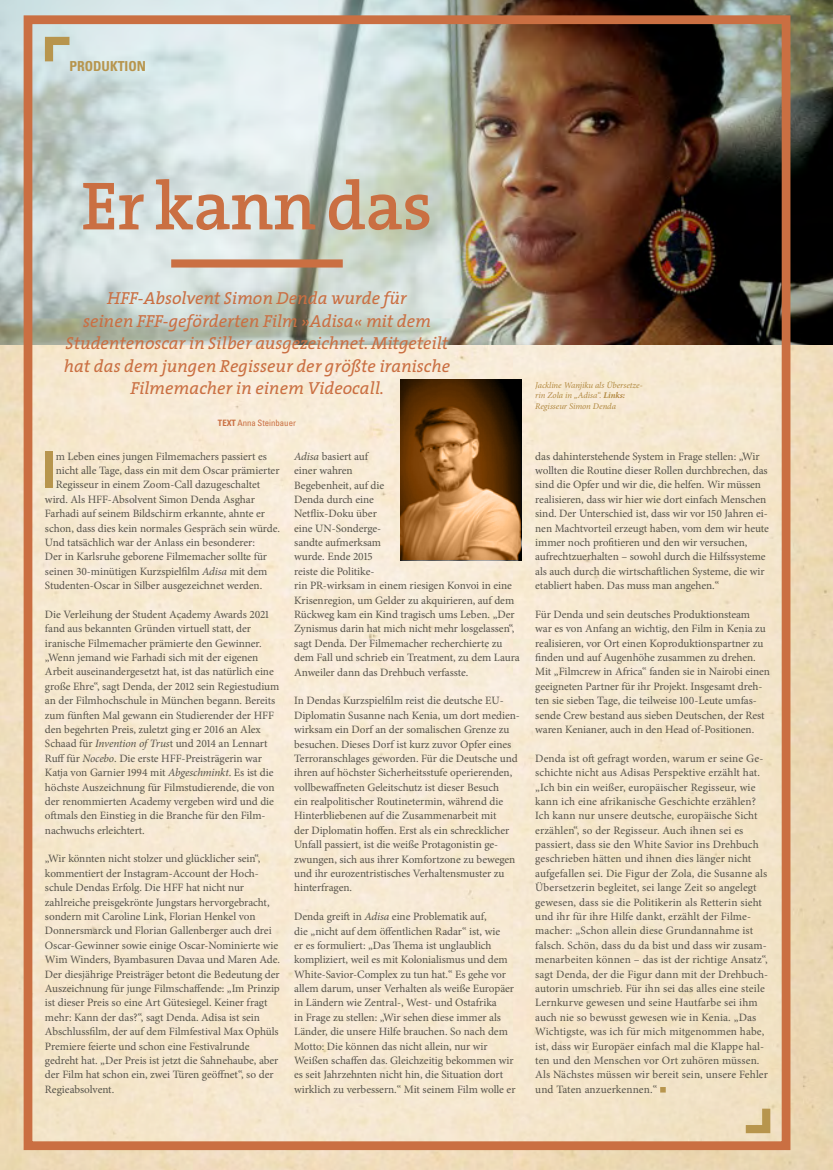
<style>
.page{position:relative;width:833px;height:1170px;background:#fff}
.page>*{position:absolute;margin:0;border:0;box-sizing:border-box;transform-origin:0 0}
.t1{font:600 68.75px "The Serif";letter-spacing:-.01em;color:#ca6f42}
.t2{font:700 condensed 51.12px "Univers LT Std";color:#b7954d}
.t3{font:italic 17.5px/22.5px "The Serif";color:#ca6f42;text-align:center}
.t4{font:700 condensed 13.75px "Univers LT Std";color:#b7954d}
.t5{font:11.25px/14.4px "Minion Pro";letter-spacing:-.005em;color:#57544b}
.t6{font:italic 8.75px/10.6px "Minion Pro";letter-spacing:-.005em;color:#b7954d}
.t7{font:condensed 8.75px "Univers LT Std";color:#ca6f42}
.s1{font-weight:700}
.s2{font-style:italic}
</style>
<div class="page">
<img style="left:0;top:344px;width:833px;height:825px">
<img style="left:34px;top:344px;width:746px;height:795px">
<img style="left:0;top:0;width:833px;height:344px">
<div style="left:24px;top:15px;width:766px;height:1134px;border:9px solid #ca6f42"></div>
<div style="left:171px;top:259px;width:172px;height:8px;background:#ca6f42"></div>
<svg style="left:660px;top:1086px;width:5px;height:6px"></svg>
<svg style="left:400px;top:379px;width:121px;height:181px;background:#8c5c2d"></svg>
<svg style="left:45px;top:37px;width:24px;height:24px"></svg>
<svg style="left:746px;top:1108px;width:24px;height:25px"></svg>
<p class="t4" style="left:69px;top:58px;width:78px">PRODUKTION</p>
<h1 class="t1" style="left:81px;top:149px;width:352px">Er kann das</h1>
<h3 class="t3" style="left:64px;top:286px;width:388px">HFF-Absolvent Simon Denda wurde für<br>seinen FFF-geförderten Film »Adisa« mit dem Studentenoscar in Silber ausgezeichnet. Mitgeteilt hat das dem jungen Regisseur der größte iranische Filmemacher in einem Videocall.</h3>
<p class="t7" style="left:218px;top:417px;width:79px"><span class="s1">TEXT</span> Anna Steinbauer</p>
<h2 class="t2" style="left:42px;top:439px;width:16px">I</h2>
<p class="t5" style="left:56px;top:449px;width:213px">m Leben eines jungen Filmemachers passiert es</p>
<p class="t5" style="left:56px;top:463px;width:225px">nicht alle Tage, dass ein mit dem Oscar prämierter</p>
<p class="t5" style="left:56px;top:477px;width:206px">Regisseur in einem Zoom-Call dazugeschaltet</p>
<p class="t5" style="left:45px;top:492px;width:211px">wird. Als HFF-Absolvent Simon Denda Asghar</p>
<p class="t5" style="left:45px;top:506px;width:221px">Farhadi auf seinem Bildschirm erkannte, ahnte er</p>
<p class="t5" style="left:45px;top:521px;width:236px">schon, dass dies kein normales Gespräch sein würde.</p>
<p class="t5" style="left:45px;top:535px;width:212px">Und tatsächlich war der Anlass ein besonderer:</p>
<p class="t5" style="left:45px;top:549px;width:224px">Der in Karlsruhe geborene Filmemacher sollte für</p>
<p class="t5" style="left:45px;top:564px;width:224px">seinen 30-minütigen Kurzspielfilm <span class="s2">Adisa</span> mit dem</p>
<p class="t5" style="left:45px;top:578px;width:219px">Studenten-Oscar in Silber ausgezeichnet werden.</p>
<p class="t5" style="left:45px;top:607px;width:236px">Die Verleihung der Student Academy Awards 2021 fand aus bekannten Gründen virtuell statt, der iranische Filmemacher prämierte den Gewinner. „Wenn jemand wie Farhadi sich mit der eigenen Arbeit auseinandergesetzt hat, ist das natürlich eine große Ehre“, sagt Denda, der 2012 sein Regiestudium an der Filmhochschule in München begann. Bereits zum fünften Mal gewann ein Studierender der HFF den begehrten Preis, zuletzt ging er 2016 an Alex Schaad für <span class="s2">Invention of Trus</span>t und 2014 an Lennart Ruff für <span class="s2">Nocebo</span>. Die erste HFF-Preisträgerin war Katja von Garnier 1994 mit <span class="s2">Abgeschminkt</span>. Es ist die höchste Auszeichnung für Filmstudierende, die von der renommierten Academy vergeben wird und die oftmals den Einstieg in die Branche für den Film&shy;nachwuchs erleichtert.</p>
<p class="t5" style="left:45px;top:851px;width:236px">„Wir könnten nicht stolzer und glücklicher sein“, kommentiert der Instagram-Account der Hoch&shy;schule Dendas Erfolg. Die HFF hat nicht nur zahlreiche preisgekrönte Jungstars hervorgebracht, sondern mit Caroline Link, Florian Henkel von Donnersmarck und Florian Gallenberger auch drei Oscar-Gewinner sowie einige Oscar-Nominierte wie Wim Winders, Byambasuren Davaa und Maren Ade.<br>Der diesjährige Preisträger betont die Bedeutung der Auszeichnung für junge Filmschaffende: „Im Prinzip ist dieser Preis so eine Art Gütesiegel. Keiner fragt mehr: Kann der das?“, sagt Denda. Adisa ist sein Abschlussfilm, der auf dem Filmfestival Max Ophüls Premiere feierte und schon eine Festivalrunde gedreht hat. „Der Preis ist jetzt die Sahnehaube, aber der Film hat schon ein, zwei Türen geöffnet“, so der Regieabsolvent.</p>
<p class="t5" style="left:294px;top:449px;width:227px"><span class="s2">Adisa</span> basiert auf<br>einer wahren<br>Begebenheit, auf die<br>Denda durch eine<br>Netflix-Doku über<br>eine UN-Sonderge-<br>sandte aufmerksam<br>wurde. Ende 2015<br>reiste die Politike-<br>rin PR-wirksam in einem riesigen Konvoi in eine<br>Krisenregion, um Gelder zu akquirieren, auf dem<br>Rückweg kam ein Kind tragisch ums Leben. „Der<br>Zynismus darin hat mich nicht mehr losgelassen“, sagt Denda. Der Filmemacher recherchierte zu dem Fall und schrieb ein Treatment, zu dem Laura<br>Anweiler dann das Drehbuch verfasste.</p>
<p class="t5" style="left:294px;top:693px;width:227px">In Dendas Kurzspielfilm reist die deutsche EU-Diplomatin Susanne nach Kenia, um dort medien&shy;wirksam ein Dorf an der somalischen Grenze zu besuchen. Dieses Dorf ist kurz zuvor Opfer eines Terroranschlages geworden. Für die Deutsche und ihren auf höchster Sicherheitsstufe operierenden, vollbewaffneten Geleitschutz ist dieser Besuch<br>ein realpolitischer Routinetermin, während die Hinterbliebenen auf die Zusammenarbeit mit<br>der Diplomatin hoffen. Erst als ein schrecklicher Unfall passiert, ist die weiße Protagonistin ge&shy;zwungen, sich aus ihrer Komfortzone zu bewegen und ihr eurozentristisches Verhaltensmuster zu hinterfragen.</p>
<p class="t5" style="left:294px;top:909px;width:223px">Denda greift in <span class="s2">Adisa</span> eine Problematik auf,<br>die „nicht auf dem öffentlichen Radar“ ist, wie<br>er es formuliert: „Das Thema ist unglaublich kompliziert, weil es mit Kolonialismus und dem White-Savior-Complex zu tun hat.“ Es gehe vor allem darum, unser Verhalten als weiße Europäer in Ländern wie Zentral-, West- und Ostafrika<br>in Frage zu stellen: „Wir sehen diese immer als Länder, die unsere Hilfe brauchen. So nach dem Motto: Die können das nicht allein, nur wir Weißen schaffen das. Gleichzeitig bekommen wir es seit Jahrzehnten nicht hin, die Situation dort wirklich zu verbessern.“ Mit seinem Film wolle er</p>
<p class="t6" style="left:535px;top:379px;width:109px">Jackline Wanjiku als Übersetze&shy;rin Zola in „Adisa“. <span class="s1">Links:<br></span>Regisseur Simon Denda</p>
<p class="t5" style="left:535px;top:449px;width:235px">das dahinterstehende System in Frage stellen: „Wir wollten die Routine dieser Rollen durchbrechen, das sind die Opfer und wir die, die helfen. Wir müssen realisieren, dass wir hier wie dort einfach Menschen sind. Der Unterschied ist, dass wir vor 150 Jahren ei&shy;nen Machtvorteil erzeugt haben, vom dem wir heute immer noch profitieren und den wir versuchen, aufrechtzuerhalten – sowohl durch die Hilfssysteme als auch durch die wirtschaftlichen Systeme, die wir etabliert haben. Das muss man angehen.“</p>
<p class="t5" style="left:535px;top:607px;width:236px">Für Denda und sein deutsches Produktionsteam<br>war es von Anfang an wichtig, den Film in Kenia zu realisieren, vor Ort einen Koproduktionspartner zu finden und auf Augenhöhe zusammen zu drehen.<br>Mit „Filmcrew in Africa“ fanden sie in Nairobi einen geeigneten Partner für ihr Projekt. Insgesamt dreh&shy;ten sie sieben Tage, die teilweise 100-Leute umfas&shy;sende Crew bestand aus sieben Deutschen, der Rest waren Kenianer, auch in den Head of-Positionen.</p>
<p class="t5" style="left:535px;top:751px;width:234px">Denda ist oft gefragt worden, warum er seine Ge&shy;schichte nicht aus Adisas Perspektive erzählt hat. „Ich bin ein weißer, europäischer Regisseur, wie kann ich eine afrikanische Geschichte erzählen?<br>Ich kann nur unsere deutsche, europäische Sicht erzählen“, so der Regisseur. Auch ihnen sei es passiert, dass sie den White Savior ins Drehbuch geschrieben hätten und ihnen dies länger nicht aufgefallen sei. Die Figur der Zola, die Susanne als Übersetzerin begleitet, sei lange Zeit so angelegt gewesen, dass sie die Politikerin als Retterin sieht und ihr für ihre Hilfe dankt, erzählt der Filme&shy;macher: „Schon allein diese Grundannahme ist falsch. Schön, dass du da bist und dass wir zusam&shy;menarbeiten können – das ist der richtige Ansatz“, sagt Denda, der die Figur dann mit der Drehbuch&shy;autorin umschrieb. Für ihn sei das alles eine steile Lernkurve gewesen und seine Hautfarbe sei ihm auch nie so bewusst gewesen wie in Kenia. „Das Wichtigste, was ich für mich mitgenommen habe, ist, dass wir Europäer einfach mal die Klappe hal&shy;ten und den Menschen vor Ort zuhören müssen.<br>Als Nächstes müssen wir bereit sein, unsere Fehler und Taten anzuerkennen.“</p>
</div>
